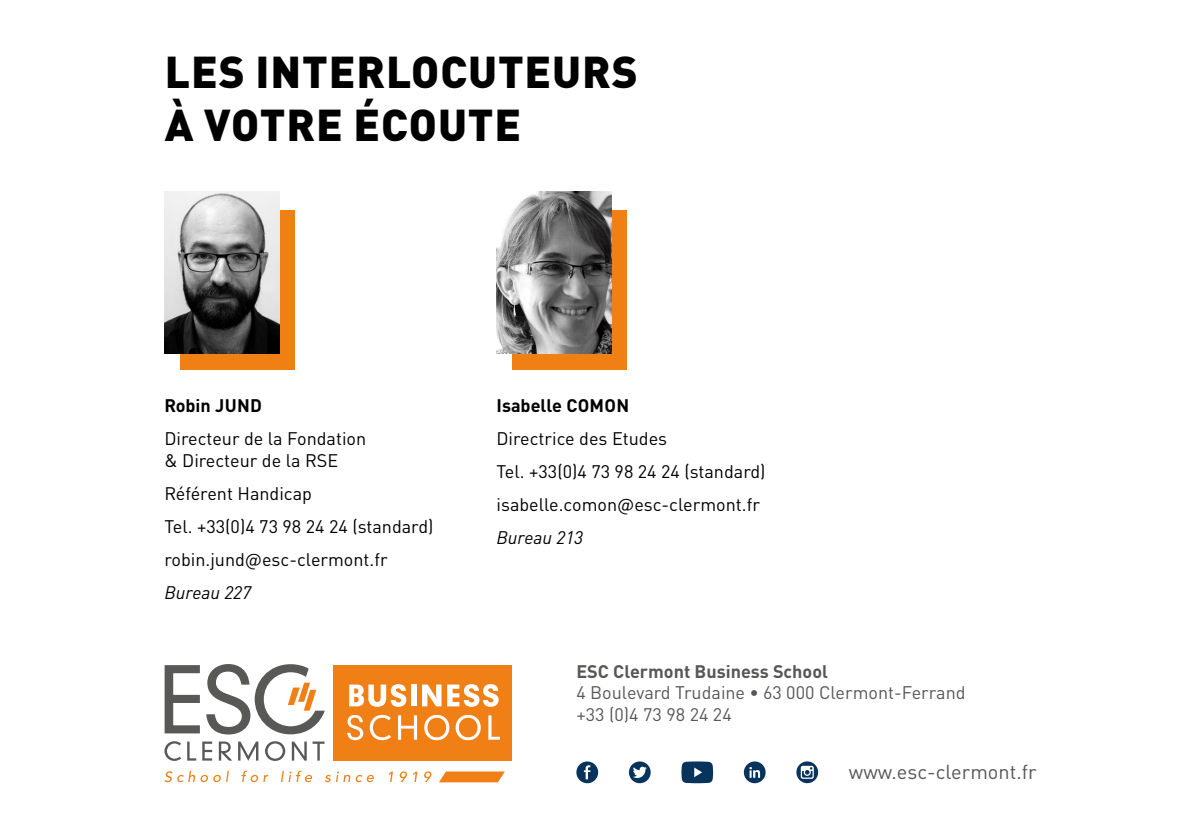
<style>
.page{position:relative;width:1191px;height:840px;background:#fff}
.page>*{position:absolute;margin:0;border:0;box-sizing:border-box;transform-origin:0 0}
.t1{font:900 44px/52.8px "DIN Pro";letter-spacing:.02em;color:#000}
.t2{font:20px "DIN Pro";color:#575756}
.t3{font:18px/33px "DIN Pro";color:#000}
.t4{font:18px/21.6px "DIN Pro";color:#575756}
.t5{font:700 18px "DIN Pro";color:#000}
.t6{font:italic 18px "DIN Pro";color:#000}
.s1{font-weight:700}
</style>
<div class="page">
<div style="left:180px;top:210px;width:115px;height:159px;background:#f08013"></div>
<div style="left:512px;top:210px;width:114px;height:159px;background:#f08013"></div>
<img style="left:164px;top:191px;width:115px;height:162px">
<img style="left:496px;top:191px;width:115px;height:162px">
<svg style="left:164px;top:770px;width:65px;height:11px"></svg>
<svg style="left:241px;top:770px;width:27px;height:11px"></svg>
<svg style="left:281px;top:770px;width:31px;height:11px"></svg>
<svg style="left:325px;top:771px;width:49px;height:10px"></svg>
<svg style="left:388px;top:771px;width:5px;height:10px"></svg>
<svg style="left:399px;top:771px;width:8px;height:10px"></svg>
<svg style="left:413px;top:771px;width:4px;height:10px"></svg>
<svg style="left:424px;top:771px;width:8px;height:10px"></svg>
<div style="left:334px;top:664px;width:178px;height:96px;background:#f08016"></div>
<svg style="left:164px;top:741px;width:17px;height:19px"></svg>
<svg style="left:187px;top:741px;width:9px;height:19px"></svg>
<svg style="left:202px;top:741px;width:10px;height:19px"></svg>
<svg style="left:219px;top:741px;width:13px;height:19px"></svg>
<svg style="left:238px;top:741px;width:20px;height:19px"></svg>
<svg style="left:265px;top:741px;width:20px;height:19px"></svg>
<svg style="left:292px;top:741px;width:32px;height:19px"></svg>
<svg style="left:165px;top:665px;width:35px;height:68px"></svg>
<svg style="left:206px;top:664px;width:119px;height:70px"></svg>
<svg style="left:349px;top:684px;width:57px;height:22px"></svg>
<div style="left:411px;top:684px;width:5px;height:22px;background:#fff"></div>
<svg style="left:422px;top:684px;width:19px;height:22px"></svg>
<svg style="left:447px;top:684px;width:51px;height:22px"></svg>
<svg style="left:347px;top:714px;width:16px;height:25px"></svg>
<svg style="left:370px;top:714px;width:21px;height:25px"></svg>
<svg style="left:398px;top:715px;width:19px;height:24px"></svg>
<svg style="left:424px;top:714px;width:25px;height:25px"></svg>
<svg style="left:455px;top:714px;width:26px;height:25px"></svg>
<svg style="left:488px;top:715px;width:12px;height:24px"></svg>
<svg style="left:440px;top:771px;width:65px;height:10px"></svg>
<svg style="left:576px;top:761px;width:22px;height:21px"></svg>
<svg style="left:629px;top:761px;width:21px;height:21px"></svg>
<svg style="left:744px;top:761px;width:21px;height:21px"></svg>
<svg style="left:796px;top:761px;width:22px;height:21px"></svg>
<svg style="left:681px;top:761px;width:32px;height:21px"></svg>
<h1 class="t1" style="left:165px;top:40px;width:474px">LES INTERLOCUTEURS<br>À VOTRE ÉCOUTE</h1>
<p class="t5" style="left:164px;top:391px;width:99px">Robin JUND</p>
<p class="t3" style="left:164px;top:426px;width:203px;line-height:21.6px">Directeur de la Fondation &amp; Directeur de la RSE</p>
<p class="t3" style="left:164px;top:475px;width:270px">Référent Handicap<br>Tel. +33(0)4 73 98 24 24 (standard) robin.jund@esc-clermont.fr</p>
<p class="t6" style="left:164px;top:578px;width:88px">Bureau 227</p>
<p class="t5" style="left:496px;top:391px;width:134px">Isabelle COMON</p>
<p class="t3" style="left:496px;top:420px;width:270px">Directrice des Etudes<br>Tel. +33(0)4 73 98 24 24 (standard) isabelle.comon@esc-clermont.fr</p>
<p class="t6" style="left:496px;top:523px;width:88px">Bureau 213</p>
<p class="t4" style="left:576px;top:658px;width:391px"><span class="s1">ESC Clermont Business School<br></span>4 Boulevard Trudaine <span class="s1">•</span> 63 000 Clermont-Ferrand +33 (0)4 73 98 24 24</p>
<p class="t2" style="left:849px;top:755px;width:189px">www.esc-clermont.fr</p>
</div>
